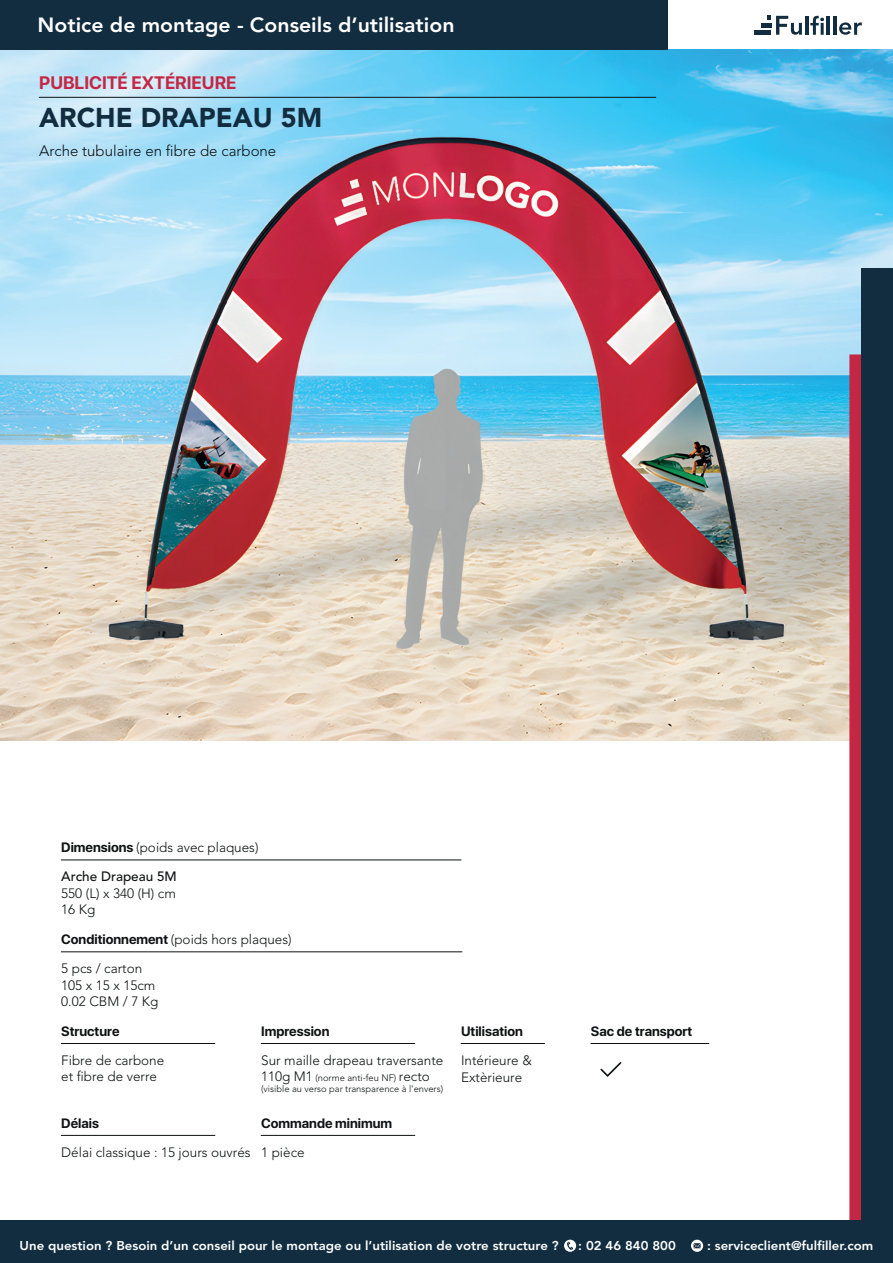
<style>
.page{position:relative;width:893px;height:1263px;background:#fff}
.page>*{position:absolute;margin:0;border:0;box-sizing:border-box;transform-origin:0 0}
.t1{font:900 27px "Avenir LT Std";color:#112d3f}
.t2{font:800 20.4px "Avenir LT Pro";color:#fff;scale:1.04 1}
.t3{font:700 18px "SF Pro Display";color:#c42744}
.t4{font:300 15px "Avenir LT Pro";color:#0e1212}
.t5{font:300 13.5px/16.5px "Avenir LT Pro";color:#0e1212}
.t6{font:700 13.5px "SF Pro Display";color:#0e1212}
.t7{font:500 13.5px "Avenir LT Pro";color:#0e1212}
.t8{font:800 12.75px "Avenir LT Pro";color:#fff;scale:1.04 1}
.t9{font:300 9.3px/11.2px "Avenir LT Pro";color:#0e1212}
.s1{font-family:"SF Pro Display";font-weight:700}
.s2{font-size:13.5px}
</style>
<div class="page">
<img style="left:0;top:49px;width:893px;height:692px">
<div style="left:849px;top:354px;width:44px;height:909px;background:#c42744"></div>
<div style="left:861px;top:268px;width:32px;height:995px;background:#112d3f"></div>
<hr style="left:61px;top:859px;width:400px;height:1px;background:#0e1212">
<hr style="left:61px;top:951px;width:401px;height:1px;background:#0e1212">
<hr style="left:261px;top:1043px;width:154px;height:1px;background:#0e1212">
<hr style="left:461px;top:1043px;width:84px;height:1px;background:#0e1212">
<hr style="left:61px;top:1043px;width:154px;height:1px;background:#0e1212">
<hr style="left:261px;top:1135px;width:154px;height:1px;background:#0e1212">
<hr style="left:61px;top:1135px;width:154px;height:1px;background:#0e1212">
<svg style="left:600px;top:1062px;width:21px;height:15px"></svg>
<hr style="left:591px;top:1043px;width:118px;height:1px;background:#0e1212">
<hr style="left:39px;top:97px;width:617px;height:1px;background:#0e1212">
<hr style="left:805px;top:16px;width:3px;height:19px;background:#112d3f">
<svg style="left:810px;top:16px;width:14px;height:19px"></svg>
<hr style="left:827px;top:16px;width:3px;height:19px;background:#112d3f">
<hr style="left:833px;top:16px;width:3px;height:19px;background:#112d3f">
<svg style="left:839px;top:22px;width:23px;height:13px"></svg>
<hr style="left:754px;top:31px;width:17px;height:4px;background:#112d3f">
<hr style="left:761px;top:23px;width:10px;height:4px;background:#112d3f">
<svg style="left:767px;top:16px;width:35px;height:19px"></svg>
<div style="left:0;top:0;width:667px;height:49px;background:#112d3f"></div>
<div style="left:0;top:1221px;width:893px;height:42px;background:#112d3f"></div>
<svg style="left:564px;top:1240px;width:12px;height:12px"></svg>
<svg style="left:567px;top:1241px;width:6px;height:9px"></svg>
<svg style="left:691px;top:1240px;width:12px;height:12px"></svg>
<svg style="left:693px;top:1243px;width:8px;height:5px"></svg>
<h2 class="t2" style="left:38px;top:13px;width:402px">Notice de montage - Conseils d’utilisation</h2>
<h3 class="t3" style="left:39px;top:72px;width:199px">PUBLICITÉ EXTÉRIEURE</h3>
<h1 class="t1" style="left:39px;top:102px;width:284px">ARCHE DRAPEAU 5M</h1>
<p class="t4" style="left:39px;top:142px;width:239px">Arche tubulaire en fibre de carbone</p>
<p class="t5" style="left:61px;top:839px;width:199px"><span class="s1">Dimensions</span> (poids avec plaques)</p>
<p class="t7" style="left:61px;top:869px;width:117px">Arche Drapeau 5M</p>
<p class="t5" style="left:61px;top:885px;width:116px">550 (L) x 340 (H) cm<br>16 Kg</p>
<p class="t5" style="left:61px;top:925px;width:232px;line-height:29px"><span class="s1">Conditionnement</span> (poids hors plaques)<br>5 pcs / carton</p>
<p class="t5" style="left:61px;top:977px;width:99px">105 x 15 x 15cm<br>0.02 CBM / 7 Kg</p>
<p class="t6" style="left:61px;top:1023px;width:60px">Structure</p>
<p class="t6" style="left:461px;top:1023px;width:63px">Utilisation</p>
<p class="t5" style="left:61px;top:1052px;width:105px">Fibre de carbone et fibre de verre</p>
<p class="t6" style="left:261px;top:1115px;width:133px">Commande minimum</p>
<p class="t5" style="left:261px;top:1144px;width:45px">1 pièce</p>
<p class="t6" style="left:261px;top:1023px;width:70px">Impression</p>
<p class="t6" style="left:591px;top:1023px;width:103px">Sac de transport</p>
<p class="t5" style="left:461px;top:1052px;width:72px">Intérieure &amp;<br>Extèrieure</p>
<p class="t5" style="left:261px;top:1052px;width:184px">Sur maille drapeau traversante</p>
<p class="t9" style="left:261px;top:1072px;width:183px"><span class="s2">110g M1</span> (norme anti-feu NF) <span class="s2">recto </span>(visible au verso par transparence à l'envers)</p>
<p class="t6" style="left:61px;top:1115px;width:39px">Délais</p>
<p class="t5" style="left:61px;top:1144px;width:191px">Délai classique : 15 jours ouvrés</p>
<p class="t8" style="left:20px;top:1238px;width:520px">Une question ? Besoin d’un conseil pour le montage ou l’utilisation de votre structure ?</p>
<p class="t8" style="left:578px;top:1238px;width:95px">: 02 46 840 800</p>
<p class="t8" style="left:707px;top:1238px;width:161px">: serviceclient@fulfiller.com</p>
</div>
